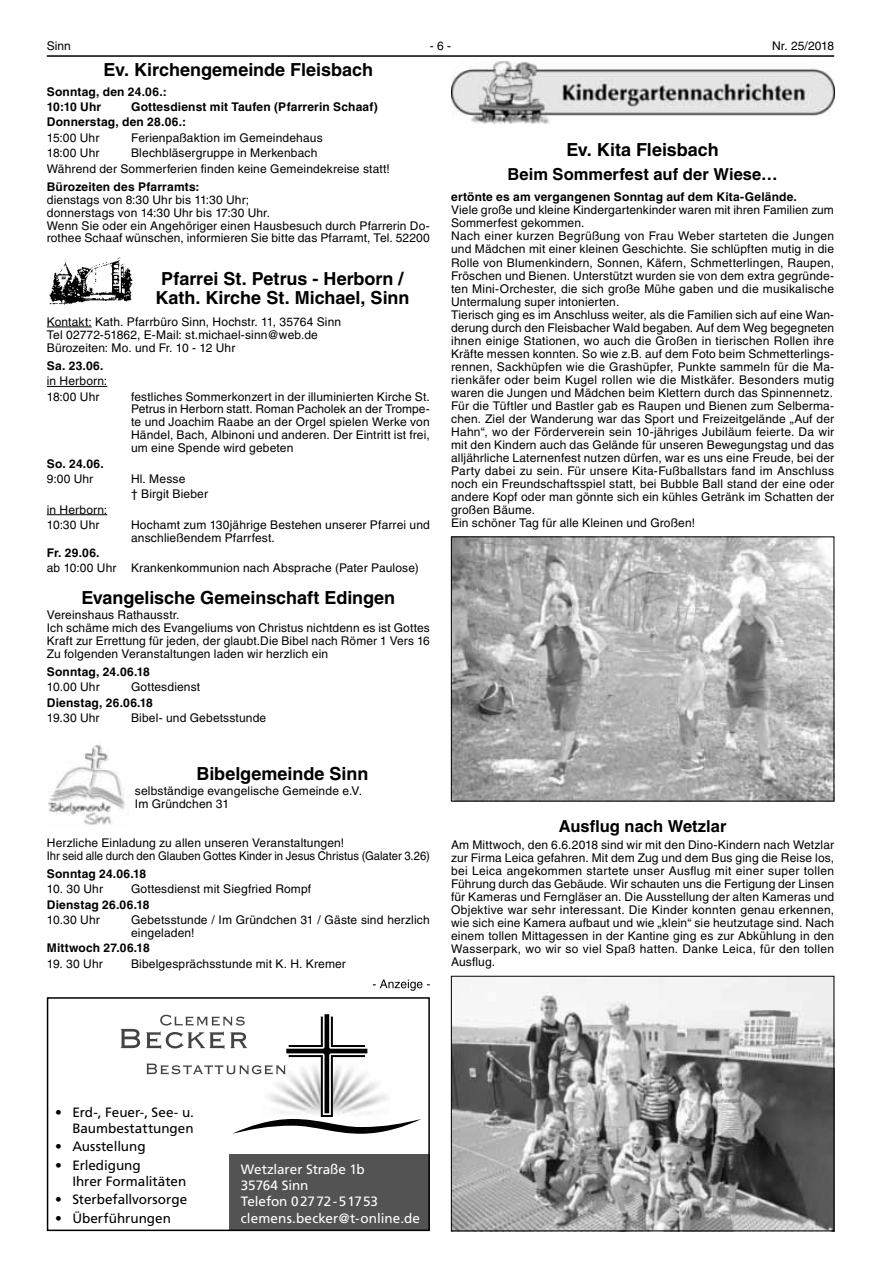
<style>
.page{position:relative;width:881px;height:1263px;background:#fff}
.page>*{position:absolute;margin:0;border:0;box-sizing:border-box;transform-origin:0 0}
.t1{font:700 18px/19.5px "Helvetica LT";color:#000;text-align:center}
.t2{font:700 16.5px "Helvetica LT";color:#000}
.t3{font:13.5px/16.2px "Frutiger";letter-spacing:-.005em;color:#000;text-align:right}
.t4{font:13.5px/16.2px "Frutiger";letter-spacing:-.005em;color:#fff}
.t5{font:12px/13px "Helvetica LT";letter-spacing:.015em;color:#000}
.t6{font:700 12px/15.3px "Helvetica LT";letter-spacing:.015em;color:#000}
</style>
<div class="page">
<hr style="left:47px;top:55px;width:786px;height:2px;background:#000">
<img style="left:451px;top:62px;width:382px;height:61px">
<img style="left:453px;top:539px;width:378px;height:260px">
<img style="left:453px;top:978px;width:378px;height:251px">
<div style="left:451px;top:976px;width:382px;height:255px;border:1px solid #000"></div>
<hr style="left:47px;top:327px;width:45px;height:1px;background:#000">
<img style="left:49px;top:257px;width:84px;height:48px">
<hr style="left:47px;top:386px;width:60px;height:1px;background:#000">
<hr style="left:47px;top:514px;width:60px;height:1px;background:#000">
<img style="left:48px;top:744px;width:77px;height:81px">
<div style="left:230px;top:1154px;width:199px;height:77px;background:#535353"></div>
<svg style="left:121px;top:1014px;width:300px;height:120px"></svg>
<div style="left:47px;top:997px;width:382px;height:234px;border:2px solid #000"></div>
<svg style="left:372px;top:979px;width:57px;height:12px"></svg>
<p class="t5" style="left:47px;top:40px;width:26px">Sinn</p>
<p class="t5" style="left:429px;top:40px;width:23px">-6-</p>
<p class="t5" style="left:771px;top:40px;width:63px">Nr. 25/2018</p>
<h1 class="t1" style="left:104px;top:60px;width:271px">Ev. Kirchengemeinde Fleisbach</h1>
<p class="t6" style="left:47px;top:84px;width:121px">Sonntag, den 24.06.:<br>10:10 Uhr</p>
<p class="t6" style="left:47px;top:99px;width:332px;text-indent:84px">Gottesdienst mit Taufen (Pfarrerin Schaaf)<br>Donnerstag, den 28.06.:</p>
<p class="t5" style="left:47px;top:132px;width:54px">15:00 Uhr</p>
<p class="t5" style="left:131px;top:132px;width:193px">Ferienpaßaktion im Gemeindehaus</p>
<p class="t5" style="left:47px;top:148px;width:54px">18:00 Uhr</p>
<p class="t5" style="left:47px;top:146px;width:344px;line-height:16.4px;text-indent:84px">Blechbläsergruppe in Merkenbach<br>Während der Sommerferien finden keine Gemeindekreise statt!</p>
<p class="t6" style="left:47px;top:179px;width:154px">Bürozeiten des Pfarramts:</p>
<p class="t5" style="left:47px;top:194px;width:384px">dienstags von 8:30 Uhr bis 11:30 Uhr;<br>donnerstags von 14:30 Uhr bis 17:30 Uhr.<br>Wenn Sie oder ein Angehöriger einen Hausbesuch durch Pfarrerin Do&shy;rothee Schaaf wünschen, informieren Sie bitte das Pfarramt, Tel. 52200</p>
<h1 class="t1" style="left:155px;top:269px;width:255px">Pfarrei St. Petrus - Herborn /<br>Kath. Kirche St. Michael, Sinn</h1>
<p class="t5" style="left:47px;top:316px;width:296px">Kontakt: Kath. Pfarrbüro Sinn, Hochstr. 11, 35764 Sinn<br>Tel 02772-51862, E-Mail: st.michael-sinn@web.de<br>Bürozeiten: Mo. und Fr. 10 - 12 Uhr</p>
<p class="t6" style="left:47px;top:358px;width:58px">Sa. 23.06.</p>
<p class="t5" style="left:47px;top:375px;width:62px;line-height:15.3px">in Herborn:<br>18:00 Uhr</p>
<p class="t5" style="left:131px;top:391px;width:300px;text-align:justify">festliches Sommerkonzert in der illuminierten Kirche St.<br>Petrus in Herborn statt. Roman Pacholek an der Trompe&shy;te und Joachim Raabe an der Orgel spielen Werke von Händel, Bach, Albinoni und anderen. Der Eintritt ist frei, um eine Spende wird gebeten</p>
<p class="t6" style="left:47px;top:456px;width:59px">So. 24.06.</p>
<p class="t5" style="left:47px;top:473px;width:48px">9:00 Uhr</p>
<p class="t5" style="left:131px;top:472px;width:78px;line-height:15.3px">Hl. Messe<br>† Birgit Bieber</p>
<p class="t5" style="left:47px;top:503px;width:62px;line-height:15.3px">in Herborn:<br>10:30 Uhr</p>
<p class="t5" style="left:131px;top:519px;width:300px">Hochamt zum 130jährige Bestehen unserer Pfarrei und anschließendem Pfarrfest.</p>
<p class="t6" style="left:47px;top:545px;width:54px">Fr. 29.06.</p>
<p class="t5" style="left:47px;top:563px;width:373px">ab 10:00 Uhr Krankenkommunion nach Absprache (Pater Paulose)</p>
<h1 class="t1" style="left:81px;top:588px;width:315px">Evangelische Gemeinschaft Edingen</h1>
<p class="t5" style="left:47px;top:609px;width:384px">Vereinshaus Rathausstr.<br>Ich schäme mich des Evangeliums von Christus nichtdenn es ist Gottes Kraft zur Errettung für jeden, der glaubt.Die Bibel nach Römer 1 Vers 16<br>Zu folgenden Veranstaltungen laden wir herzlich ein</p>
<p class="t6" style="left:47px;top:664px;width:104px">Sonntag, 24.06.18</p>
<p class="t5" style="left:47px;top:682px;width:54px">10.00 Uhr</p>
<p class="t5" style="left:131px;top:682px;width:71px">Gottesdienst</p>
<p class="t6" style="left:47px;top:695px;width:108px">Dienstag, 26.06.18</p>
<p class="t5" style="left:47px;top:712px;width:54px">19.30 Uhr</p>
<p class="t5" style="left:131px;top:712px;width:137px">Bibel- und Gebetsstunde</p>
<h1 class="t1" style="left:196px;top:764px;width:173px">Bibelgemeinde Sinn</h1>
<p class="t5" style="left:135px;top:786px;width:228px">selbständige evangelische Gemeinde e.V.<br>Im Gründchen 31</p>
<p class="t5" style="left:47px;top:837px;width:384px">Herzliche Einladung zu allen unseren Veranstaltungen!<br>Ihr seid alle durch den Glauben Gottes Kinder in Jesus Christus (Galater 3.26)</p>
<p class="t6" style="left:47px;top:866px;width:101px">Sonntag 24.06.18</p>
<p class="t5" style="left:47px;top:884px;width:58px">10. 30 Uhr</p>
<p class="t5" style="left:131px;top:884px;width:182px">Gottesdienst mit Siegfried Rompf</p>
<p class="t6" style="left:47px;top:897px;width:104px">Dienstag 26.06.18</p>
<p class="t5" style="left:47px;top:914px;width:54px">10.30 Uhr</p>
<p class="t5" style="left:131px;top:915px;width:300px">Gebetsstunde / Im Gründchen 31 / Gäste sind herzlich eingeladen!</p>
<p class="t6" style="left:47px;top:940px;width:104px">Mittwoch 27.06.18</p>
<p class="t5" style="left:47px;top:958px;width:57px">19. 30 Uhr</p>
<p class="t5" style="left:131px;top:958px;width:216px">Bibelgesprächsstunde mit K. H. Kremer</p>
<h1 class="t1" style="left:566px;top:140px;width:154px">Ev. Kita Fleisbach</h1>
<h2 class="t2" style="left:507px;top:165px;width:271px">Beim Sommerfest auf der Wiese…</h2>
<p class="t6" style="left:451px;top:190px;width:347px">ertönte es am vergangenen Sonntag auf dem Kita-Gelände.</p>
<p class="t5" style="left:451px;top:205px;width:384px">Viele große und kleine Kindergartenkinder waren mit ihren Familien zum Sommerfest gekommen.<br>Nach einer kurzen Begrüßung von Frau Weber starteten die Jungen und Mädchen mit einer kleinen Geschichte. Sie schlüpften mutig in die Rolle von Blumenkindern, Sonnen, Käfern, Schmetterlingen, Raupen, Fröschen und Bienen. Unterstützt wurden sie von dem extra gegründe&shy;ten Mini-Orchester, die sich große Mühe gaben und die musikalische Untermalung super intonierten.<br>Tierisch ging es im Anschluss weiter, als die Familien sich auf eine Wan&shy;derung durch den Fleisbacher Wald begaben. Auf dem Weg begegneten ihnen einige Stationen, wo auch die Großen in tierischen Rollen ihre Kräfte messen konnten. So wie z.B. auf dem Foto beim Schmetterlings&shy;rennen, Sackhüpfen wie die Grashüpfer, Punkte sammeln für die Ma&shy;rienkäfer oder beim Kugel rollen wie die Mistkäfer. Besonders mutig waren die Jungen und Mädchen beim Klettern durch das Spinnennetz.<br>Für die Tüftler und Bastler gab es Raupen und Bienen zum Selberma&shy;chen. Ziel der Wanderung war das Sport und Freizeitgelände „Auf der Hahn“, wo der Förderverein sein 10-jähriges Jubiläum feierte. Da wir mit den Kindern auch das Gelände für unseren Bewegungstag und das alljährliche Laternenfest nutzen dürfen, war es uns eine Freude, bei der Party dabei zu sein. Für unsere Kita-Fußballstars fand im Anschluss noch ein Freundschaftsspiel statt, bei Bubble Ball stand der eine oder andere Kopf oder man gönnte sich ein kühles Getränk im Schatten der großen Bäume.<br>Ein schöner Tag für alle Kleinen und Großen!</p>
<h2 class="t2" style="left:558px;top:817px;width:169px">Ausflug nach Wetzlar</h2>
<p class="t5" style="left:451px;top:840px;width:384px;text-align:justify">Am Mittwoch, den 6.6.2018 sind wir mit den Dino-Kindern nach Wetzlar zur Firma Leica gefahren. Mit dem Zug und dem Bus ging die Reise los, bei Leica angekommen startete unser Ausflug mit einer super tollen Führung durch das Gebäude. Wir schauten uns die Fertigung der Linsen für Kameras und Ferngläser an. Die Ausstellung der alten Kameras und Objektive war sehr interessant. Die Kinder konnten genau erkennen, wie sich eine Kamera aufbaut und wie „klein“ sie heutzutage sind. Nach einem tollen Mittagessen in der Kantine ging es zur Abkühlung in den Wasserpark, wo wir so viel Spaß hatten. Danke Leica, für den tollen Ausflug.</p>
<p class="t3" style="left:55px;top:1104px;width:140px">• Erd-, Feuer-, See- u.<br>Baumbestattungen</p>
<p class="t3" style="left:55px;top:1138px;width:92px">• Ausstellung</p>
<p class="t3" style="left:72px;top:1157px;width:115px;text-align:left;text-indent:-17px">• Erledigung<br>Ihrer Formalitäten</p>
<p class="t3" style="left:55px;top:1191px;width:133px">• Sterbefallvorsorge</p>
<p class="t3" style="left:55px;top:1210px;width:117px">• Überführungen</p>
<p class="t4" style="left:241px;top:1161px;width:181px">Wetzlarer Straße 1b<br>35764 Sinn<br>Telefon 02772-51753 clemens.becker@t-online.de</p>
</div>
